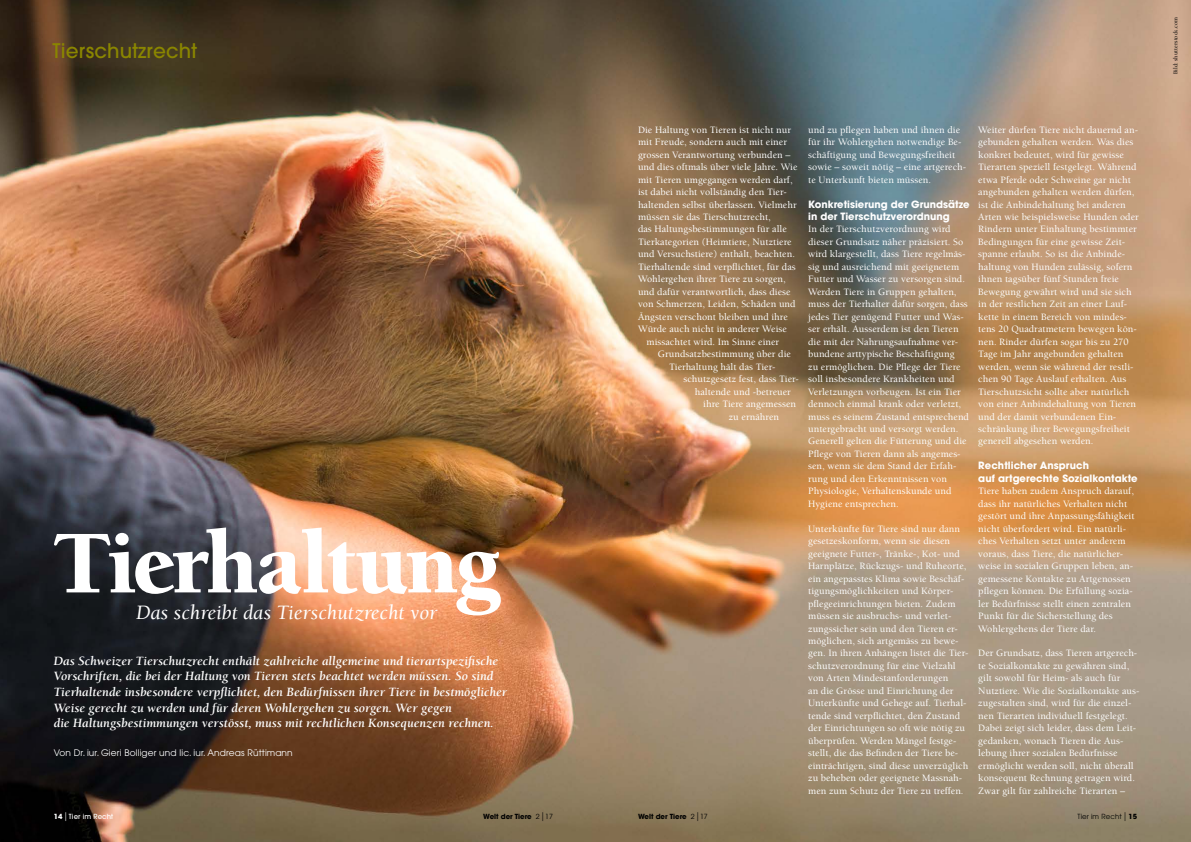
<style>
.page{position:relative;width:1191px;height:842px;background:#fff}
.page>*{position:absolute;margin:0;border:0;box-sizing:border-box;transform-origin:0 0}
.t1{font:900 92px "Berkeley";letter-spacing:-.03em;color:#fff}
.t2{font:italic 21px "Berkeley";color:#fff}
.t3{font:500 20px "Avant Garde";letter-spacing:.01em;color:#8a8600}
.t4{font:italic 700 13px/15.6px "Berkeley";color:#fff}
.t5{font:500 10px/12.5px "Berkeley";letter-spacing:.005em;color:#fff}
.t6{font:700 10px/12.5px "Avant Garde";color:#fff}
.t7{font:9px "Avant Garde";letter-spacing:.015em;color:#fff}
.t8{font:700 7px "Avant Garde";color:#000}
.t9{font:500 7px "Avant Garde";letter-spacing:.015em;color:#fff}
.t10{font:7px "Avant Garde";letter-spacing:.015em;color:#000}
.t11{font:500 6px "Berkeley";letter-spacing:.01em;color:#000}
.s1{font-weight:700}
.s2{font-weight:400;font-size:10.5px}
.s3{font-weight:400}
.s4{font-size:10.5px}
</style>
<div class="page">
<img style="left:0;top:0;width:1191px;height:842px">
<h3 class="t3" style="left:52px;top:38px;width:146px">Tierschutzrecht</h3>
<h1 class="t1" style="left:53px;top:515px;width:448px">Tierhaltung</h1>
<h2 class="t2" style="left:136px;top:601px;width:303px">Das schreibt das Tierschutzrecht vor</h2>
<p class="t4" style="left:54px;top:653px;width:455px">Das Schweizer Tierschutzrecht enthält zahlreiche allgemeine und tierartspezifische Vorschriften, die bei der Haltung von Tieren stets beachtet werden müssen. So sind Tierhaltende insbesondere verpflichtet, den Bedürfnissen ihrer Tiere in bestmöglicher Weise gerecht zu werden und für deren Wohlergehen zu sorgen. Wer gegen<br>die Haltungsbestimmungen verstösst, muss mit rechtlichen Konsequenzen rechnen.</p>
<p class="t7" style="left:54px;top:748px;width:240px">Von Dr. iur. Gieri Bolliger und lic. iur. Andreas Rüttimann</p>
<p class="t5" style="left:638px;top:123px;width:155px">Die Haltung von Tieren ist nicht nur</p>
<p class="t5" style="left:638px;top:136px;width:151px">mit Freude, sondern auch mit einer</p>
<p class="t5" style="left:638px;top:148px;width:154px">grossen Verantwortung verbunden –</p>
<p class="t5" style="left:638px;top:161px;width:161px">und dies oftmals über viele Jahre. Wie</p>
<p class="t5" style="left:638px;top:173px;width:156px">mit Tieren umgegangen werden darf,</p>
<p class="t5" style="left:638px;top:186px;width:150px">ist dabei nicht vollständig den Tier-</p>
<p class="t5" style="left:638px;top:198px;width:160px">haltenden selbst überlassen. Vielmehr</p>
<p class="t5" style="left:638px;top:211px;width:134px">müssen sie das Tierschutzrecht,</p>
<p class="t5" style="left:638px;top:223px;width:150px">das Haltungsbestimmungen für alle</p>
<p class="t5" style="left:638px;top:236px;width:155px">Tierkategorien (Heimtiere, Nutztiere</p>
<p class="t5" style="left:638px;top:248px;width:158px">und Versuchstiere) enthält, beachten.</p>
<p class="t5" style="left:638px;top:261px;width:159px">Tierhaltende sind verpflichtet, für das</p>
<p class="t5" style="left:638px;top:273px;width:149px">Wohlergehen ihrer Tiere zu sorgen,</p>
<p class="t5" style="left:638px;top:286px;width:154px">und dafür verantwortlich, dass diese</p>
<p class="t5" style="left:638px;top:298px;width:159px">von Schmerzen, Leiden, Schäden und</p>
<p class="t5" style="left:638px;top:311px;width:151px">Ängsten verschont bleiben und ihre</p>
<p class="t5" style="left:638px;top:323px;width:150px">Würde auch nicht in anderer Weise</p>
<p class="t5" style="left:646px;top:335px;width:134px">missachtet wird. Im Sinne einer</p>
<p class="t5" style="left:658px;top:348px;width:135px">Grundsatzbestimmung über die</p>
<p class="t5" style="left:669px;top:360px;width:108px">Tierhaltung hält das Tier-</p>
<p class="t5" style="left:683px;top:373px;width:117px">schutzgesetz fest, dass Tier-</p>
<p class="t5" style="left:694px;top:385px;width:98px">haltende und -betreuer</p>
<p class="t5" style="left:703px;top:398px;width:94px">ihre Tiere angemessen</p>
<p class="t5" style="left:728px;top:410px;width:52px">zu ernähren</p>
<p class="t5" style="left:808px;top:123px;width:160px">und zu pflegen haben und ihnen die für ihr Wohlergehen notwendige Be&shy;schäftigung und Bewegungsfreiheit sowie – soweit nötig – eine artgerech&shy;te Unterkunft bieten müssen.</p>
<p class="t6" style="left:808px;top:198px;width:163px">Konkretisierung der Grundsätze in der Tierschutzverordnung</p>
<p class="t5" style="left:808px;top:223px;width:162px">In der Tierschutzverordnung wird dieser Grundsatz näher präzisiert. So wird klargestellt, dass Tiere regelmäs&shy;sig und ausreichend mit geeignetem Futter und Wasser zu versorgen sind.<br>Werden Tiere in Gruppen gehalten, muss der Tierhalter dafür sorgen, dass jedes Tier genügend Futter und Was&shy;ser erhält. Ausserdem ist den Tieren die mit der Nahrungsaufnahme ver&shy;bundene arttypische Beschäftigung<br>zu ermöglichen. Die Pflege der Tiere soll insbesondere Krankheiten und Verletzungen vorbeugen. Ist ein Tier dennoch einmal krank oder verletzt, muss es seinem Zustand entsprechend untergebracht und versorgt werden.<br>Generell gelten die Fütterung und die Pflege von Tieren dann als angemes&shy;sen, wenn sie dem Stand der Erfah&shy;rung und den Erkenntnissen von Physiologie, Verhaltenskunde und Hygiene entsprechen.</p>
<p class="t5" style="left:808px;top:523px;width:162px">Unterkünfte für Tiere sind nur dann gesetzeskonform, wenn sie diesen geeignete Futter-, Tränke-, Kot- und Harnplätze, Rückzugs- und Ruheorte, ein angepasstes Klima sowie Beschäf&shy;tigungsmöglichkeiten und Körper&shy;pflegeeinrichtungen bieten. Zudem müssen sie ausbruchs- und verlet&shy;zungssicher sein und den Tieren er&shy;möglichen, sich artgemäss zu bewe&shy;gen. In ihren Anhängen listet die Tier&shy;schutzverordnung für eine Vielzahl von Arten Mindestanforderungen<br>an die Grösse und Einrichtung der Unterkünfte und Gehege auf. Tierhal&shy;tende sind verpflichtet, den Zustand der Einrichtungen so oft wie nötig zu überprüfen. Werden Mängel festge&shy;stellt, die das Befinden der Tiere be&shy;einträchtigen, sind diese unverzüglich zu beheben oder geeignete Massnah&shy;men zum Schutz der Tiere zu treffen.</p>
<p class="t5" style="left:978px;top:123px;width:162px">Weiter dürfen Tiere nicht dauernd an&shy;gebunden gehalten werden. Was dies konkret bedeutet, wird für gewisse Tierarten speziell festgelegt. Während etwa Pferde oder Schweine gar nicht angebunden gehalten werden dürfen, ist die Anbindehaltung bei anderen Arten wie beispielsweise Hunden oder Rindern unter Einhaltung bestimmter Bedingungen für eine gewisse Zeit&shy;spanne erlaubt. So ist die Anbinde&shy;haltung von Hunden zulässig, sofern ihnen tagsüber fünf Stunden freie Bewegung gewährt wird und sie sich in der restlichen Zeit an einer Lauf&shy;kette in einem Bereich von mindes&shy;tens 20 Quadratmetern bewegen kön&shy;nen. Rinder dürfen sogar bis zu 270<br>Tage im Jahr angebunden gehalten werden, wenn sie während der restli&shy;chen 90 Tage Auslauf erhalten. Aus Tierschutzsicht sollte aber natürlich von einer Anbindehaltung von Tieren und der damit verbundenen Ein&shy;schränkung ihrer Bewegungsfreiheit generell abgesehen werden.</p>
<p class="t6" style="left:978px;top:459px;width:161px">Rechtlicher Anspruch<br>auf artgerechte Sozialkontakte</p>
<p class="t5" style="left:978px;top:485px;width:158px">Tiere haben zudem Anspruch darauf, dass ihr natürliches Verhalten nicht gestört und ihre Anpassungsfähigkeit nicht überfordert wird. Ein natürli&shy;ches Verhalten setzt unter anderem voraus, dass Tiere, die natürlicher&shy;weise in sozialen Gruppen leben, an&shy;gemessene Kontakte zu Artgenossen pflegen können. Die Erfüllung sozia&shy;ler Bedürfnisse stellt einen zentralen Punkt für die Sicherstellung des Wohlergehens der Tiere dar.</p>
<p class="t5" style="left:978px;top:647px;width:163px">Der Grundsatz, dass Tieren artgerech&shy;te Sozialkontakte zu gewähren sind, gilt sowohl für Heim- als auch für Nutztiere. Wie die Sozialkontakte aus&shy;zugestalten sind, wird für die einzel&shy;nen Tierarten individuell festgelegt.<br>Dabei zeigt sich leider, dass dem Leit&shy;gedanken, wonach Tieren die Aus&shy;lebung ihrer sozialen Bedürfnisse ermöglicht werden soll, nicht überall konsequent Rechnung getragen wird.<br>Zwar gilt für zahlreiche Tierarten –</p>
<p class="t9" style="left:54px;top:812px;width:61px"><span class="s1">14</span><span class="s2">|</span> Tier im Recht</p>
<p class="t8" style="left:483px;top:812px;width:71px">Welt der Tiere <span class="s3">2</span><span class="s2">|</span><span class="s3">17</span></p>
<p class="t8" style="left:638px;top:812px;width:71px">Welt der Tiere <span class="s3">2</span><span class="s2">|</span><span class="s3">17</span></p>
<p class="t10" style="left:1077px;top:812px;width:61px">Tier im Recht<span class="s4">|</span> <span class="s1">15</span></p>
<p class="t11" style="left:1172px;top:74px;width:59px;rotate:-90deg">Bild: shutterstock.com</p>
</div>
